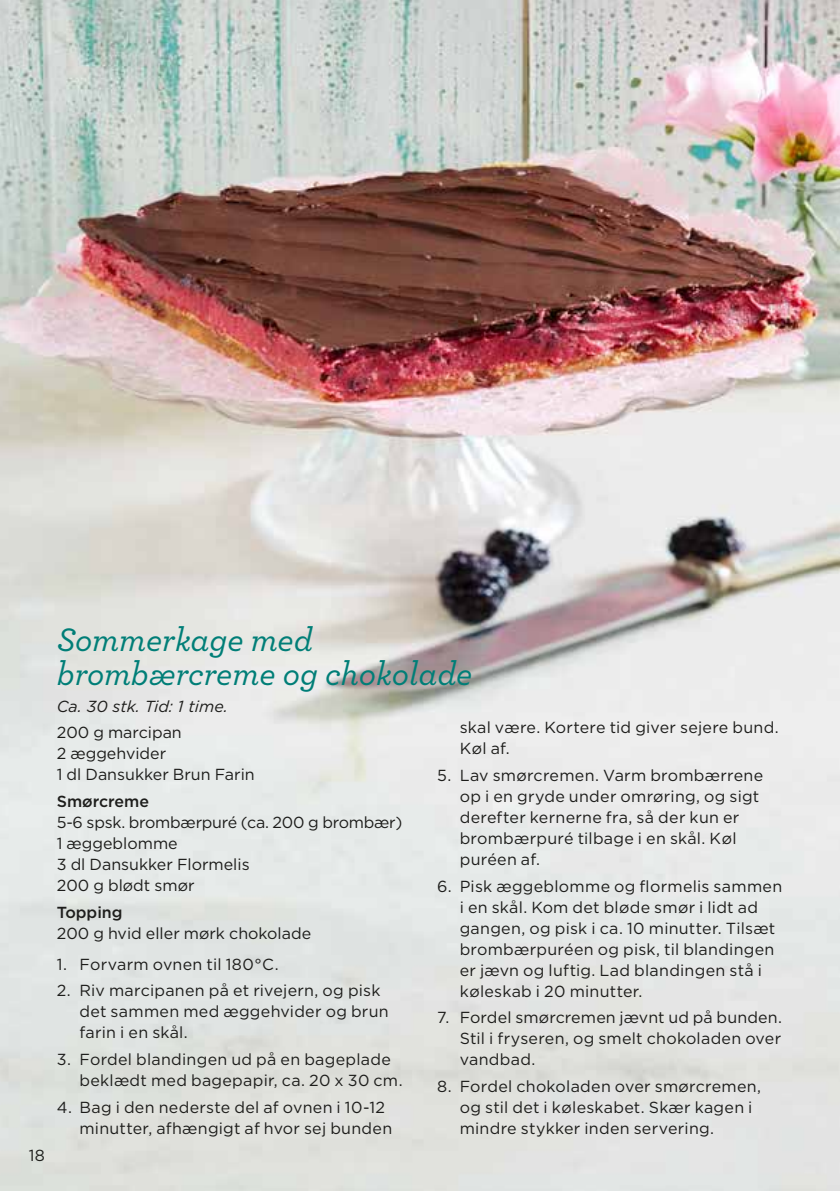
<style>
.page{position:relative;width:840px;height:1191px;background:#fff}
.page>*{position:absolute;margin:0;border:0;box-sizing:border-box;transform-origin:0 0}
.t1{font:italic 500 34px/34px "Archer";color:#007e77}
.t2{font:16px/21px "Gotham";letter-spacing:.015em;color:#1d1d1b}
.t3{font:italic 16px "Gotham";color:#1d1d1b}
.t4{font:500 16px "Gotham";color:#1d1d1b}
</style>
<div class="page">
<img style="left:0;top:0;width:839px;height:1191px">
<p class="t2" style="left:29px;top:1144px;width:17px">18</p>
<h1 class="t1" style="left:57px;top:620px;width:417px">Sommerkage med brombærcreme og chokolade</h1>
<p class="t3" style="left:57px;top:696px;width:172px">Ca. 30 stk. Tid: 1 time.</p>
<p class="t2" style="left:57px;top:722px;width:199px">200 g marcipan<br>2 æggehvider<br>1 dl Dansukker Brun Farin</p>
<p class="t4" style="left:57px;top:791px;width:94px">Smørcreme</p>
<p class="t2" style="left:57px;top:811px;width:347px">5-6 spsk. brombærpuré (ca. 200 g brombær)<br>1 æggeblomme<br>3 dl Dansukker Flormelis<br>200 g blødt smør</p>
<p class="t4" style="left:57px;top:901px;width:67px">Topping</p>
<p class="t2" style="left:57px;top:922px;width:256px">200 g hvid eller mørk chokolade</p>
<p class="t2" style="left:57px;top:953px;width:223px">1. Forvarm ovnen til 180°C.</p>
<p class="t2" style="left:79px;top:980px;width:310px;text-indent:-23px">2. Riv marcipanen på et rivejern, og pisk det sammen med æggehvider og brun farin i en skål.</p>
<p class="t2" style="left:79px;top:1048px;width:324px;text-indent:-23px">3. Fordel blandingen ud på en bageplade beklædt med bagepapir, ca. 20 x 30 cm.</p>
<p class="t2" style="left:79px;top:1096px;width:314px;text-indent:-23px">4. Bag i den nederste del af ovnen i 10-12 minutter, afhængigt af hvor sej bunden</p>
<p class="t2" style="left:459px;top:716px;width:320px">skal være. Kortere tid giver sejere bund.<br>Køl af.</p>
<p class="t2" style="left:459px;top:764px;width:305px;text-indent:-23px">5. Lav smørcremen. Varm brombærrene op i en gryde under omrøring, og sigt derefter kernerne fra, så der kun er brombærpuré tilbage i en skål. Køl puréen af.</p>
<p class="t2" style="left:459px;top:875px;width:324px;text-indent:-23px">6. Pisk æggeblomme og flormelis sammen i en skål. Kom det bløde smør i lidt ad gangen, og pisk i ca. 10 minutter. Tilsæt brombærpuréen og pisk, til blandingen er jævn og luftig. Lad blandingen stå i køleskab i 20 minutter.</p>
<p class="t2" style="left:459px;top:1006px;width:323px;text-align:justify;text-indent:-23px">7. Fordel smørcremen jævnt ud på bunden.<br>Stil i fryseren, og smelt chokoladen over vandbad.</p>
<p class="t2" style="left:459px;top:1075px;width:303px;text-indent:-23px">8. Fordel chokoladen over smørcremen, og stil det i køleskabet. Skær kagen i mindre stykker inden servering.</p>
</div>
